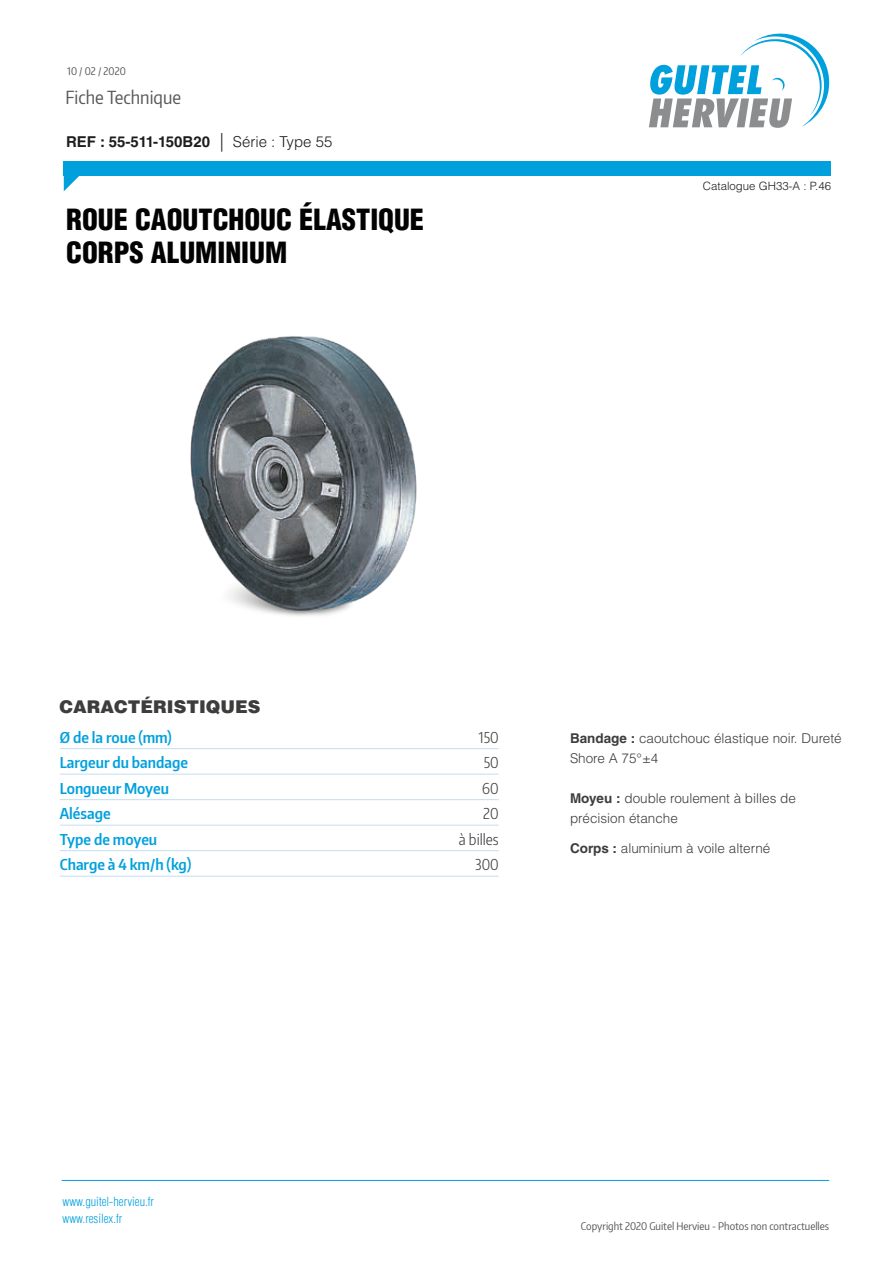
<style>
.page{position:relative;width:893px;height:1263px;background:#fff}
.page>*{position:absolute;margin:0;border:0;box-sizing:border-box;transform-origin:0 0}
.t1{font:900 condensed 28.5px/33px "Helvetica LT Std";color:#020203}
.t2{font:18px "Encode Sans Condensed";color:#575756}
.t3{font:900 17.55px "Helvetica LT Std";color:#3d3d3c}
.t4{font:600 15px "Encode Sans Condensed";color:#00a0dd}
.t5{font:700 15px "Helvetica LT Std";color:#1d1d1b}
.t6{font:300 15px "Encode Sans Condensed";color:#3d3d3c}
.t7{font:300 13.5px/19.5px "Helvetica LT Std";color:#3d3d3c}
.t8{font:300 condensed 12.3px/16.6px "Helvetica LT Std";color:#00a0dd}
.t9{font:300 11.4px "Helvetica LT Std";color:#1d1d1b}
.t10{font:10.5px "Encode Sans Condensed";color:#575756}
.s1{font-weight:300;font-stretch:condensed;font-size:18.6px}
.s2{font-weight:300}
.s3{font-weight:700}
</style>
<div class="page">
<svg style="left:649px;top:33px;width:181px;height:95px"></svg>
<div style="left:64px;top:161px;width:767px;height:15px;background:#00a0dd"></div>
<svg style="left:64px;top:176px;width:15px;height:15px"></svg>
<hr style="left:62px;top:1180px;width:767px;height:1px;background:#00a0dd">
<hr style="left:60px;top:748px;width:439px;height:1px;background:#c2def5">
<hr style="left:60px;top:774px;width:439px;height:1px;background:#c2def5">
<hr style="left:60px;top:799px;width:439px;height:1px;background:#c2def5">
<hr style="left:60px;top:825px;width:439px;height:1px;background:#c2def5">
<hr style="left:60px;top:850px;width:439px;height:1px;background:#c2def5">
<hr style="left:60px;top:876px;width:439px;height:1px;background:#c2def5">
<img style="left:190px;top:336px;width:227px;height:280px">
<p class="t10" style="left:67px;top:64px;width:60px">10 / 02 / 2020</p>
<h2 class="t2" style="left:65px;top:85px;width:117px">Fiche Technique</h2>
<p class="t5" style="left:66px;top:132px;width:268px">REF : 55-511-150B20 <span class="s1">|</span> <span class="s2">Série : Type 55</span></p>
<p class="t1" style="left:66px;top:203px;width:360px">ROUE CAOUTCHOUC ÉLASTIQUE<br>CORPS ALUMINIUM</p>
<p class="t9" style="left:703px;top:179px;width:130px">Catalogue GH33-A : P.46</p>
<p class="t3" style="left:60px;top:696px;width:202px">CARACTÉRISTIQUES</p>
<p class="t4" style="left:60px;top:727px;width:114px">Ø de la roue (mm)</p>
<p class="t6" style="left:479px;top:727px;width:22px">150</p>
<p class="t4" style="left:60px;top:753px;width:130px">Largeur du bandage</p>
<p class="t6" style="left:484px;top:753px;width:17px">50</p>
<p class="t4" style="left:60px;top:778px;width:111px">Longueur Moyeu</p>
<p class="t6" style="left:482px;top:778px;width:18px">60</p>
<p class="t4" style="left:60px;top:804px;width:52px">Alésage</p>
<p class="t6" style="left:483px;top:804px;width:17px">20</p>
<p class="t4" style="left:60px;top:829px;width:99px">Type de moyeu</p>
<p class="t6" style="left:459px;top:829px;width:41px">à billes</p>
<p class="t4" style="left:60px;top:855px;width:133px">Charge à 4 km/h (kg)</p>
<p class="t6" style="left:475px;top:855px;width:25px">300</p>
<p class="t7" style="left:570px;top:728px;width:273px"><span class="s3">Bandage :</span> caoutchouc élastique noir. Dureté<br>Shore A 75°±4</p>
<p class="t7" style="left:570px;top:788px;width:227px"><span class="s3">Moyeu :</span> double roulement à billes de précision étanche</p>
<p class="t7" style="left:570px;top:838px;width:202px"><span class="s3">Corps :</span> aluminium à voile alterné</p>
<p class="t8" style="left:63px;top:1193px;width:93px">www.guitel-hervieu.fr www.resilex.fr</p>
<p class="t10" style="left:581px;top:1219px;width:250px">Copyright 2020 Guitel Hervieu - Photos non contractuelles</p>
</div>
